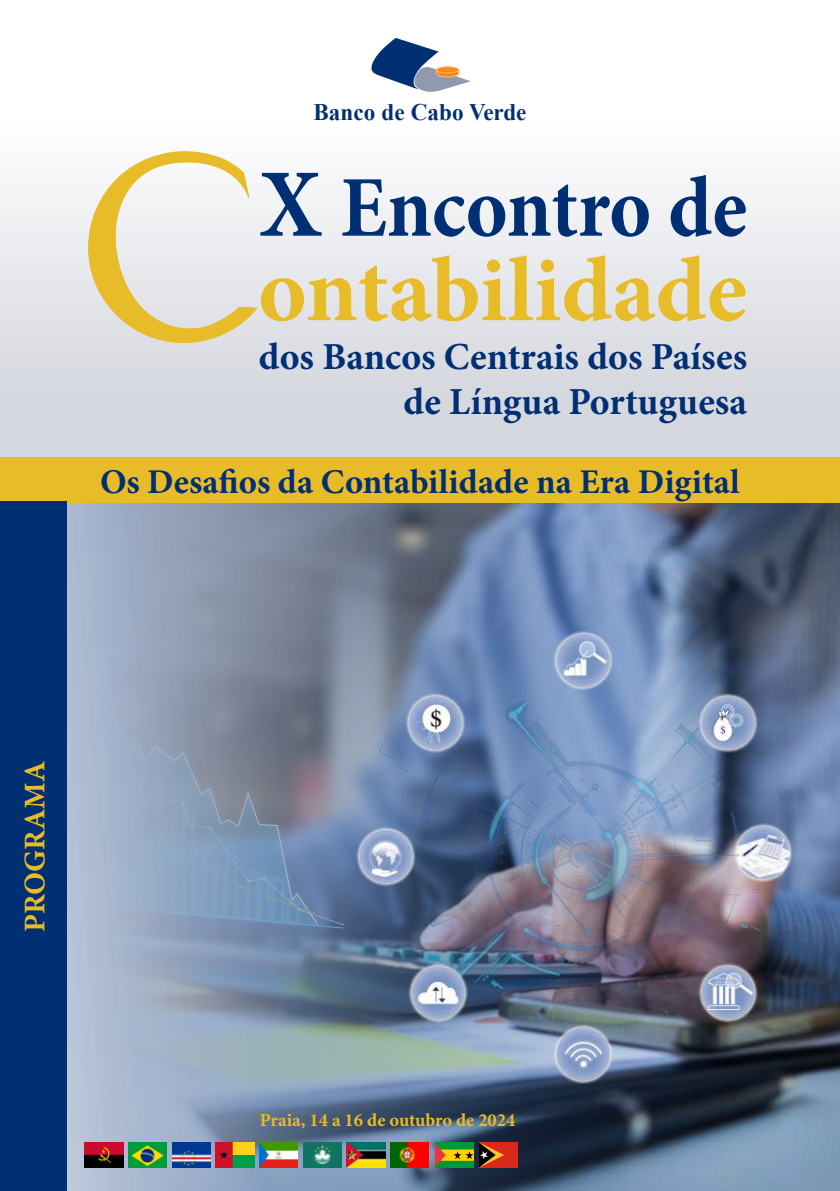
<style>
.page{position:relative;width:840px;height:1191px;background:#fff}
.page>*{position:absolute;margin:0;border:0;box-sizing:border-box;transform-origin:0 0}
.t1{font:700 92.4px "Minion Pro";color:#e8bc28}
.t2{font:700 86.6px "Minion Pro";color:#002f73;scale:.92 1}
.t3{font:700 38.2px/45.8px "Minion Pro";color:#002f73;text-align:right}
.t4{font:700 34.8px "Minion Pro";color:#002f73}
.t5{font:700 30px "Minion Pro";color:#e8bc28}
.t6{font:700 23.6px "Times New Roman";letter-spacing:.005em;color:#002f73}
.t7{font:700 18.4px "Minion Pro";color:#e8bc28}
.s1{font-size:96.6px}
</style>
<div class="page">
<div style="left:0;top:0;width:839px;height:488px;background:linear-gradient(to bottom,#fff,#cfd1d9)"></div>
<img style="left:67px;top:503px;width:772px;height:688px">
<svg style="left:67px;top:660px;width:283px;height:310px;background:#8999b1"></svg>
<svg style="left:369px;top:38px;width:101px;height:54px"></svg>
<div style="left:436px;top:67px;width:22px;height:6px;background:#f88900;border-radius:50%"></div>
<div style="left:436px;top:67px;width:22px;height:6px;border:1px solid #fbb795;border-radius:50%"></div>
<svg style="left:81px;top:149px;width:177px;height:203px"></svg>
<div style="left:0;top:457px;width:839px;height:46px;background:#e8bc28"></div>
<img style="left:350px;top:629px;width:448px;height:457px">
<div style="left:0;top:502px;width:67px;height:689px;background:#002f73"></div>
<img style="left:85px;top:1142px;width:38px;height:25px">
<img style="left:128px;top:1142px;width:39px;height:25px">
<img style="left:172px;top:1142px;width:38px;height:25px">
<img style="left:216px;top:1142px;width:38px;height:25px">
<img style="left:259px;top:1142px;width:38px;height:25px">
<img style="left:346px;top:1142px;width:39px;height:25px">
<img style="left:303px;top:1142px;width:38px;height:25px">
<img style="left:390px;top:1142px;width:38px;height:25px">
<img style="left:435px;top:1142px;width:38px;height:25px">
<img style="left:479px;top:1142px;width:38px;height:25px">
<p class="t6" style="left:313px;top:95px;width:214px">Banco de Cabo Verde</p>
<h2 class="t2" style="left:259px;top:147px;width:531px"><span class="s1">X</span> Encontro de</h2>
<h1 class="t1" style="left:258px;top:225px;width:490px">ontabilidade</h1>
<p class="t3" style="left:259px;top:333px;width:489px">dos Bancos Centrais dos Países de Língua Portuguesa</p>
<p class="t4" style="left:100px;top:457px;width:640px">Os Desafios da Contabilidade na Era Digital</p>
<p class="t5" style="left:14px;top:932px;width:173px;rotate:-90deg">PROGRAMA</p>
<p class="t7" style="left:259px;top:1106px;width:257px">Praia, 14 a 16 de outubro de 2024</p>
</div>
